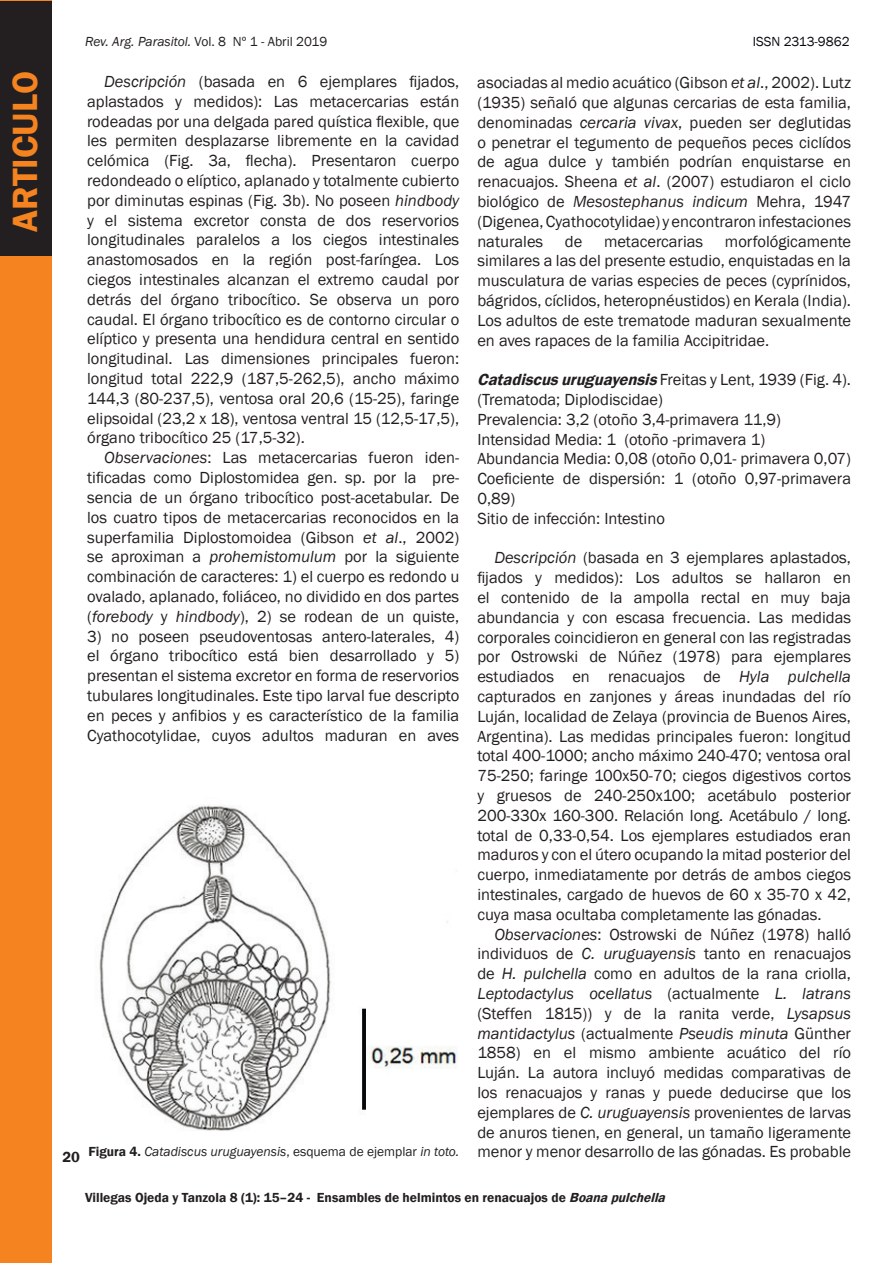
<style>
.page{position:relative;width:893px;height:1263px;background:#fff}
.page>*{position:absolute;margin:0;border:0;box-sizing:border-box;transform-origin:0 0}
.t1{font:600 36px "Franklin Gothic";color:#f58320}
.t2{font:16.5px/19.8px "Franklin Gothic";color:#231f20;text-align:justify}
.t3{font:600 15px "Franklin Gothic";color:#231f20}
.t4{font:italic 13.5px "Franklin Gothic";color:#231f20}
.t5{font:600 13.5px "Franklin Gothic";color:#231f20}
.t6{font:13.5px "Franklin Gothic";color:#07080d}
.s1{font-style:normal}
.s2{font-style:italic}
.s3{font-weight:600;font-style:italic}
.s4{font-weight:600;font-style:normal}
</style>
<div class="page">
<div style="left:0;top:0;width:51px;height:1263px;background:#f58320"></div>
<div style="left:0;top:2px;width:51px;height:254px;background:#231f20"></div>
<img style="left:99px;top:805px;width:359px;height:326px">
<p class="t4" style="left:85px;top:33px;width:244px">Rev. Arg. Parasitol. <span class="s1">Vol. 8 Nº 1 - Abril 2019</span></p>
<p class="t6" style="left:753px;top:33px;width:98px">ISSN 2313-9862</p>
<h1 class="t1" style="left:3px;top:232px;width:162px;rotate:-90deg">ARTICULO</h1>
<p class="t2" style="left:477px;top:73px;width:375px">asociadas al medio acuático (Gibson <span class="s2">et al</span>., 2002). Lutz (1935) señaló que algunas cercarias de esta familia, denominadas <span class="s2">cercaria vivax</span>, pueden ser deglutidas o penetrar el tegumento de pequeños peces ciclídos de agua dulce y también podrían enquistarse en renacuajos. Sheena <span class="s2">et al</span>. (2007) estudiaron el ciclo biológico de <span class="s2">Mesostephanus indicum</span> Mehra, 1947 (Digenea, Cyathocotylidae) y encontraron infestaciones naturales</p>
<p class="t2" style="left:87px;top:72px;width:374px;text-indent:17px"><span class="s2">Descripción</span> (basada en 6 ejemplares fijados, aplastados y medidos): Las metacercarias están rodeadas por una delgada pared quística flexible, que les permiten desplazarse libremente en la cavidad celómica (Fig. 3a, flecha). Presentaron cuerpo redondeado o elíptico, aplanado y totalmente cubierto por diminutas espinas (Fig. 3b). No poseen <span class="s2">hindbody </span>y el sistema excretor consta de dos reservorios longitudinales paralelos a los ciegos intestinales anastomosados en la región post-faríngea. Los ciegos intestinales alcanzan el extremo caudal por detrás del órgano tribocítico. Se observa un poro caudal. El órgano tribocítico es de contorno circular o elíptico y presenta una hendidura central en sentido longitudinal. Las dimensiones principales fueron: longitud total 222,9 (187,5-262,5), ancho máximo 144,3 (80-237,5), ventosa oral 20,6 (15-25), faringe elipsoidal (23,2 x 18), ventosa ventral 15 (12,5-17,5), órgano tribocítico 25 (17,5-32).</p>
<p class="t2" style="left:87px;top:448px;width:374px;text-indent:17px"><span class="s2">Observaciones</span>: Las metacercarias fueron iden&shy;tificadas como Diplostomidea gen. sp. por la pre&shy;sencia de un órgano tribocítico post-acetabular. De los cuatro tipos de metacercarias reconocidos en la superfamilia Diplostomoidea (Gibson <span class="s2">et al</span>., 2002) se aproximan a <span class="s2">prohemistomulum</span> por la siguiente combinación de caracteres: 1) el cuerpo es redondo u ovalado, aplanado, foliáceo, no dividido en dos partes (<span class="s2">forebody</span> y <span class="s2">hindbody</span>), 2) se rodean de un quiste,</p>
<p class="t2" style="left:87px;top:626px;width:374px">3) no poseen pseudoventosas antero-laterales, 4) el órgano tribocítico está bien desarrollado y 5) presentan el sistema excretor en forma de reservorios tubulares longitudinales. Este tipo larval fue descripto en peces y anfibios y es característico de la familia Cyathocotylidae, cuyos adultos maduran en aves</p>
<p class="t2" style="left:477px;top:231px;width:375px;text-indent:248px">morfológicamente similares a las del presente estudio, enquistadas en la musculatura de varias especies de peces (cyprínidos, bágridos, cíclidos, heteropnéustidos) en Kerala (India).<br>Los adultos de este trematode maduran sexualmente en aves rapaces de la familia Accipitridae.</p>
<p class="t2" style="left:477px;top:370px;width:375px;text-align:left"><span class="s3">Catadiscusuruguayensis</span>F r e i ta s y L e n t , 1 9 3 9 ( F i g . 4 ) . (Trematoda; Diplodiscidae)<br>Prevalencia: 3,2 (otoño 3,4-primavera 11,9)<br>Intensidad Media: 1 (otoño -primavera 1)<br>Abundancia Media: 0,08 (otoño 0,01- primavera 0,07)<br>Coeficiente de dispersión: 1 (otoño 0,97-primavera 0,89)<br>Sitio de infección: Intestino</p>
<p class="t2" style="left:477px;top:548px;width:375px;text-indent:17px"><span class="s2">Descripción</span> (basada en 3 ejemplares aplastados, fijados y medidos): Los adultos se hallaron en el contenido de la ampolla rectal en muy baja abundancia y con escasa frecuencia. Las medidas corporales coincidieron en general con las registradas por Ostrowski de Núñez (1978) para ejemplares estudiados en renacuajos de <span class="s2">Hyla pulchella </span>capturados en zanjones y áreas inundadas del río Luján, localidad de Zelaya (provincia de Buenos Aires, Argentina). Las medidas principales fueron: longitud total 400-1000; ancho máximo 240-470; ventosa oral 75-250; faringe 100x50-70; ciegos digestivos cortos y gruesos de 240-250x100; acetábulo posterior 200-330x 160-300. Relación long. Acetábulo / long. total de 0,33-0,54. Los ejemplares estudiados eran maduros y con el útero ocupando la mitad posterior del cuerpo, inmediatamente por detrás de ambos ciegos intestinales, cargado de huevos de 60 x 35-70 x 42, cuya masa ocultaba completamente las gónadas.</p>
<p class="t2" style="left:477px;top:924px;width:375px;text-indent:17px"><span class="s2">Observaciones</span>: Ostrowski de Núñez (1978) halló individuos de <span class="s2">C. uruguayensis</span> tanto en renacuajos de <span class="s2">H. pulchella</span> como en adultos de la rana criolla, <span class="s2">Leptodactylus ocellatus</span> (actualmente <span class="s2">L. latrans </span>(Steffen 1815)) y de la ranita verde, <span class="s2">Lysapsus mantidactylus</span> (actualmente <span class="s2">Pseudis minuta</span> Günther 1858) en el mismo ambiente acuático del río Luján. La autora incluyó medidas comparativas de los renacuajos y ranas y puede deducirse que los ejemplares de <span class="s2">C. uruguayensis</span> provenientes de larvas de anuros tienen, en general, un tamaño ligeramente menor y menor desarrollo de las gónadas. Es probable</p>
<p class="t2" style="left:565px;top:231px;width:19px">de</p>
<p class="t2" style="left:604px;top:231px;width:101px">metacercarias</p>
<p class="t4" style="left:88px;top:1142px;width:372px"><span class="s4">Figura 4.</span> Catadiscus uruguayensis<span class="s1">, esquema de ejemplar</span> in toto.</p>
<p class="t5" style="left:85px;top:1189px;width:586px">Villegas Ojeda y Tanzola 8 (1): 15–24 - Ensambles de helmintos en renacuajos de <span class="s2">Boanapulchella</span></p>
<p class="t3" style="left:63px;top:1147px;width:19px">20</p>
</div>
